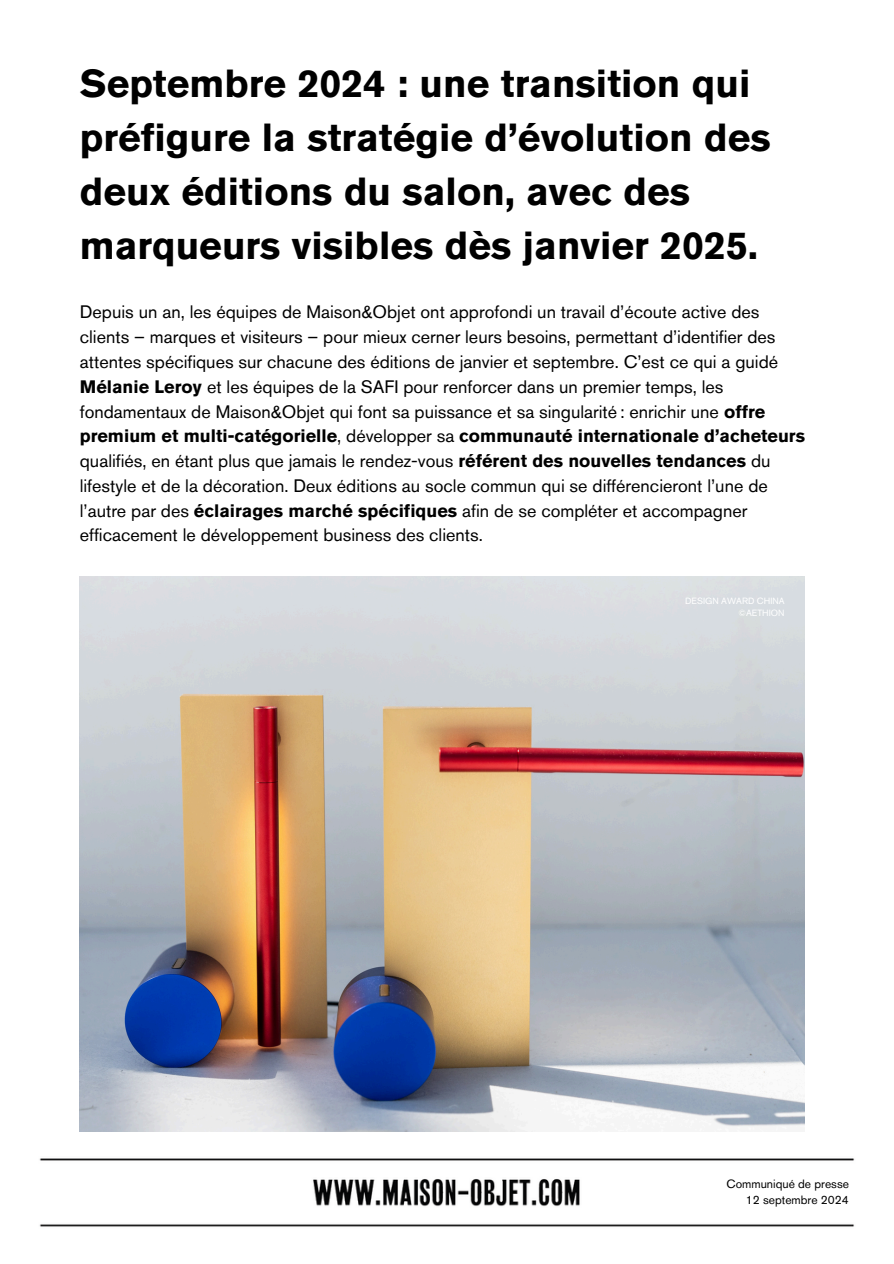
<style>
.page{position:relative;width:894px;height:1264px;background:#fff}
.page>*{position:absolute;margin:0;border:0;box-sizing:border-box;transform-origin:0 0}
.t1{font:700 39px/54px "Akzidenz Grotesk Pro";color:#000}
.t2{font:18px/24.8px "Akzidenz Grotesk Pro";color:#000}
.t3{font:12px/16px "Akzidenz Grotesk Pro";color:#000;text-align:right}
.t4{font:9px "Akzidenz Grotesk Pro";color:#fff}
.s1{font-weight:700}
</style>
<div class="page">
<img style="left:39px;top:1158px;width:816px;height:69px">
<img style="left:80px;top:576px;width:724px;height:555px">
<h2 class="t1" style="left:80px;top:60px;width:692px">Septembre 2024 : une transition qui préfigure la stratégie d’évolution des deux éditions du salon, avec des marqueurs visibles dès janvier 2025.</h2>
<p class="t2" style="left:80px;top:301px;width:726px">Depuis un an, les équipes de Maison&amp;Objet ont approfondi un travail d’écoute active des clients – marques et visiteurs – pour mieux cerner leurs besoins, permettant d’identifier des attentes spécifiques sur chacune des éditions de janvier et septembre. C’est ce qui a guidé <span class="s1">Mélanie Leroy</span> et les équipes de la SAFI pour renforcer dans un premier temps, les fondamentaux de Maison&amp;Objet qui font sa puissance et sa singularité : enrichir une <span class="s1">offre premium et multi-catégorielle</span>, développer sa <span class="s1">communauté internationale d’acheteurs </span>qualifiés, en étant plus que jamais le rendez-vous <span class="s1">référent des nouvelles tendances</span> du lifestyle et de la décoration. Deux éditions au socle commun qui se différencieront l’une de l’autre par des <span class="s1">éclairages marché spécifiques</span> afin de se compléter et accompagner efficacement le développement business des clients.</p>
<p class="t4" style="left:685px;top:597px;width:101px">DESIGN AWARD CHINA</p>
<p class="t4" style="left:738px;top:609px;width:47px">©AETHION</p>
<h3 class="t3" style="left:726px;top:1177px;width:124px">Communiqué de presse<br>12 septembre 2024</h3>
</div>
